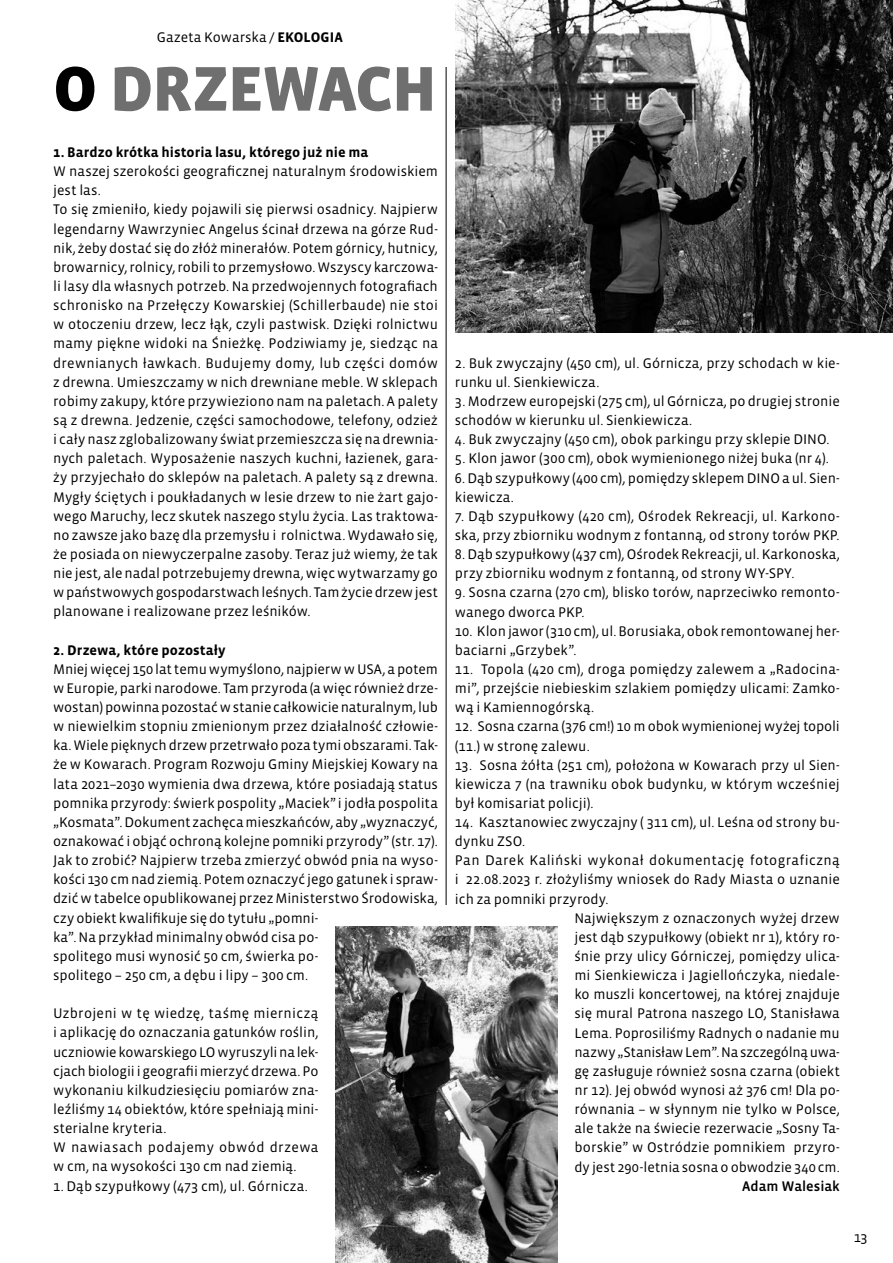
<style>
.page{position:relative;width:893px;height:1263px;background:#fff}
.page>*{position:absolute;margin:0;border:0;box-sizing:border-box;transform-origin:0 0}
.t1{font:900 64.5px "Vista Sans OTCE";letter-spacing:-.015em;color:#706f6f}
.t2{font:14.25px/19.2px "Vista Sans OTCE";color:#000}
.t3{font:700 14.25px "Vista Sans OTCE";letter-spacing:.005em;color:#000}
.t4{font:14.25px "Vista Sans OTCE";letter-spacing:.025em;color:#000}
.t5{font:14.25px "Vista Sans OTCE";letter-spacing:-.02em;color:#000}
.t6{font:500 14.25px "Vista Sans OTCE";color:#000}
.s1{font-weight:700}
.s2{color:#000}
</style>
<div class="page">
<img style="left:335px;top:926px;width:222px;height:337px">
<img style="left:455px;top:0;width:438px;height:332px">
<hr style="left:446px;top:67px;width:1px;height:838px;background:#000">
<p class="t2" style="left:157px;top:28px;width:188px">Gazeta Kowarska / <span class="s1">EKOLOGIA</span></p>
<h1 class="t1" style="left:53px;top:52px;width:385px"><span class="s2">O</span> DRZEWACH</h1>
<p class="t3" style="left:53px;top:144px;width:316px">1. Bardzo krótka historia lasu, którego już nie ma</p>
<p class="t2" style="left:53px;top:162px;width:386px">W naszej szerokości geograficznej naturalnym środowiskiem jest las.<br>To się zmieniło, kiedy pojawili się pierwsi osadnicy. Najpierw legendarny Wawrzyniec Angelus ścinał drzewa na górze Rud&shy;nik, żeby dostać się do złóż minerałów. Potem górnicy, hutnicy, browarnicy, rolnicy, robili to przemysłowo. Wszyscy karczowa&shy;li lasy dla własnych potrzeb. Na przedwojennych fotografiach schronisko na Przełęczy Kowarskiej (Schillerbaude) nie stoi w otoczeniu drzew, lecz łąk, czyli pastwisk. Dzięki rolnictwu mamy piękne widoki na Śnieżkę. Podziwiamy je, siedząc na drewnianych ławkach. Budujemy domy, lub części domów z drewna. Umieszczamy w nich drewniane meble. W sklepach robimy zakupy, które przywieziono nam na paletach. A palety są z drewna. Jedzenie, części samochodowe, telefony, odzież i cały nasz zglobalizowany świat przemieszcza się na drewnia&shy;nych paletach. Wyposażenie naszych kuchni, łazienek, gara&shy;ży przyjechało do sklepów na paletach. A palety są z drewna.<br>Mygły ściętych i poukładanych w lesie drzew to nie żart gajo&shy;wego Maruchy, lecz skutek naszego stylu życia. Las traktowa&shy;no zawsze jako bazę dla przemysłu i rolnictwa. Wydawało się, że posiada on niewyczerpalne zasoby. Teraz już wiemy, że tak nie jest, ale nadal potrzebujemy drewna, więc wytwarzamy go w państwowych gospodarstwach leśnych. Tam życie drzew jest planowane i realizowane przez leśników.</p>
<p class="t3" style="left:53px;top:642px;width:173px">2. Drzewa, które pozostały</p>
<p class="t2" style="left:53px;top:659px;width:386px">Mniej więcej 150 lat temu wymyślono, najpierw w USA, a potem w Europie, parki narodowe. Tam przyroda (a więc również drze&shy;wostan) powinna pozostać w stanie całkowicie naturalnym, lub w niewielkim stopniu zmienionym przez działalność człowie&shy;ka. Wiele pięknych drzew przetrwało poza tymi obszarami. Tak&shy;że w Kowarach. Program Rozwoju Gminy Miejskiej Kowary na lata 2021–2030 wymienia dwa drzewa, które posiadają status pomnika przyrody: świerk pospolity „Maciek” i jodła pospolita „Kosmata”. Dokument zachęca mieszkańców, aby „wyznaczyć, oznakować i objąć ochroną kolejne pomniki przyrody” (str. 17).<br>Jak to zrobić? Najpierw trzeba zmierzyć obwód pnia na wyso&shy;kości 130 cm nad ziemią. Potem oznaczyć jego gatunek i spraw&shy;dzić w tabelce opublikowanej przez Ministerstwo Środowiska, czy obiekt kwalifikuje się do tytułu „pomni-<br>ka”. Na przykład minimalny obwód cisa po-<br>spolitego musi wynosić 50 cm, świerka po-<br>spolitego – 250 cm, a dębu i lipy – 300 cm.</p>
<p class="t2" style="left:53px;top:1004px;width:267px">Uzbrojeni w tę wiedzę, taśmę mierniczą i aplikację do oznaczania gatunków roślin, uczniowie kowarskiego LO wyruszyli na lek&shy;cjach biologii i geografii mierzyć drzewa. Po wykonaniu kilkudziesięciu pomiarów zna&shy;leźliśmy 14 obiektów, które spełniają mini&shy;sterialne kryteria.<br>W nawiasach podajemy obwód drzewa w cm, na wysokości 130 cm nad ziemią.</p>
<p class="t2" style="left:53px;top:1176px;width:256px">1. Dąb szypułkowy (473 cm), ul. Górnicza.</p>
<p class="t2" style="left:455px;top:353px;width:386px">2. Buk zwyczajny (450 cm), ul. Górnicza, przy schodach w kie&shy;runku ul. Sienkiewicza.</p>
<p class="t2" style="left:455px;top:391px;width:386px">3. Modrzew europejski (275 cm), ul Górnicza, po drugiej stronie schodów w kierunku ul. Sienkiewicza.</p>
<p class="t2" style="left:455px;top:430px;width:376px">4. Buk zwyczajny (450 cm), obok parkingu przy sklepie DINO.</p>
<p class="t2" style="left:455px;top:449px;width:375px">5. Klon jawor (300 cm), obok wymienionego niżej buka (nr 4).</p>
<p class="t2" style="left:455px;top:468px;width:386px">6. Dąb szypułkowy (400 cm), pomiędzy sklepem DINO a ul. Sien&shy;kiewicza.</p>
<p class="t2" style="left:455px;top:506px;width:386px">7. Dąb szypułkowy (420 cm), Ośrodek Rekreacji, ul. Karkono&shy;ska, przy zbiorniku wodnym z fontanną, od strony torów PKP.</p>
<p class="t2" style="left:455px;top:545px;width:386px">8. Dąb szypułkowy (437 cm), Ośrodek Rekreacji, ul. Karkonoska, przy zbiorniku wodnym z fontanną, od strony WY-SPY.</p>
<p class="t2" style="left:455px;top:583px;width:386px">9. Sosna czarna (270 cm), blisko torów, naprzeciwko remonto&shy;wanego dworca PKP.</p>
<p class="t2" style="left:455px;top:621px;width:386px">10. Klon jawor (310 cm), ul. Borusiaka, obok remontowanej her&shy;baciarni „Grzybek”.</p>
<p class="t2" style="left:455px;top:659px;width:386px;text-align:justify">11. Topola (420 cm), droga pomiędzy zalewem a „Radocina&shy;mi”, przejście niebieskim szlakiem pomiędzy ulicami: Zamko&shy;wą i Kamiennogórską.</p>
<p class="t2" style="left:455px;top:717px;width:386px">12. Sosna czarna (376 cm!) 10 m obok wymienionej wyżej topoli (11.) w stronę zalewu.</p>
<p class="t2" style="left:455px;top:755px;width:386px;text-align:justify">13. Sosna żółta (251 cm), położona w Kowarach przy ul Sien&shy;kiewicza 7 (na trawniku obok budynku, w którym wcześniej był komisariat policji).</p>
<p class="t2" style="left:455px;top:812px;width:386px">14. Kasztanowiec zwyczajny ( 311 cm), ul. Leśna od strony bu-</p>
<p class="t2" style="left:455px;top:832px;width:72px">dynku ZSO.</p>
<p class="t4" style="left:455px;top:852px;width:386px">Pan Darek Kaliński wykonał dokumentację fotograficzną</p>
<p class="t2" style="left:455px;top:870px;width:386px">i 22.08.2023 r. złożyliśmy wniosek do Rady Miasta o uznanie</p>
<p class="t2" style="left:455px;top:889px;width:155px">ich za pomniki przyrody.</p>
<p class="t2" style="left:574px;top:908px;width:267px">Największym z oznaczonych wyżej drzew</p>
<p class="t2" style="left:574px;top:927px;width:267px">jest dąb szypułkowy (obiekt nr 1), który ro-</p>
<p class="t2" style="left:574px;top:946px;width:267px">śnie przy ulicy Górniczej, pomiędzy ulica-</p>
<p class="t2" style="left:574px;top:966px;width:267px">mi Sienkiewicza i Jagiellończyka, niedale-</p>
<p class="t2" style="left:574px;top:985px;width:267px">ko muszli koncertowej, na której znajduje</p>
<p class="t2" style="left:574px;top:1004px;width:267px">się mural Patrona naszego LO, Stanisława</p>
<p class="t2" style="left:574px;top:1023px;width:267px">Lema. Poprosiliśmy Radnych o nadanie mu</p>
<p class="t5" style="left:574px;top:1044px;width:267px">nazwy „Stanisław Lem”. Na szczególną uwa-</p>
<p class="t2" style="left:574px;top:1061px;width:267px">gę zasługuje również sosna czarna (obiekt</p>
<p class="t2" style="left:574px;top:1080px;width:267px">nr 12). Jej obwód wynosi aż 376 cm! Dla po-</p>
<p class="t2" style="left:574px;top:1100px;width:267px">równania – w słynnym nie tylko w Polsce,</p>
<p class="t2" style="left:574px;top:1119px;width:267px">ale także na świecie rezerwacie „Sosny Ta-</p>
<p class="t2" style="left:574px;top:1138px;width:267px">borskie” w Ostródzie pomnikiem przyro-</p>
<p class="t2" style="left:574px;top:1157px;width:267px">dy jest 290-letnia sosna o obwodzie 340 cm.</p>
<p class="t6" style="left:742px;top:1178px;width:99px">Adam Walesiak</p>
<p class="t2" style="left:854px;top:1227px;width:15px">13</p>
</div>
